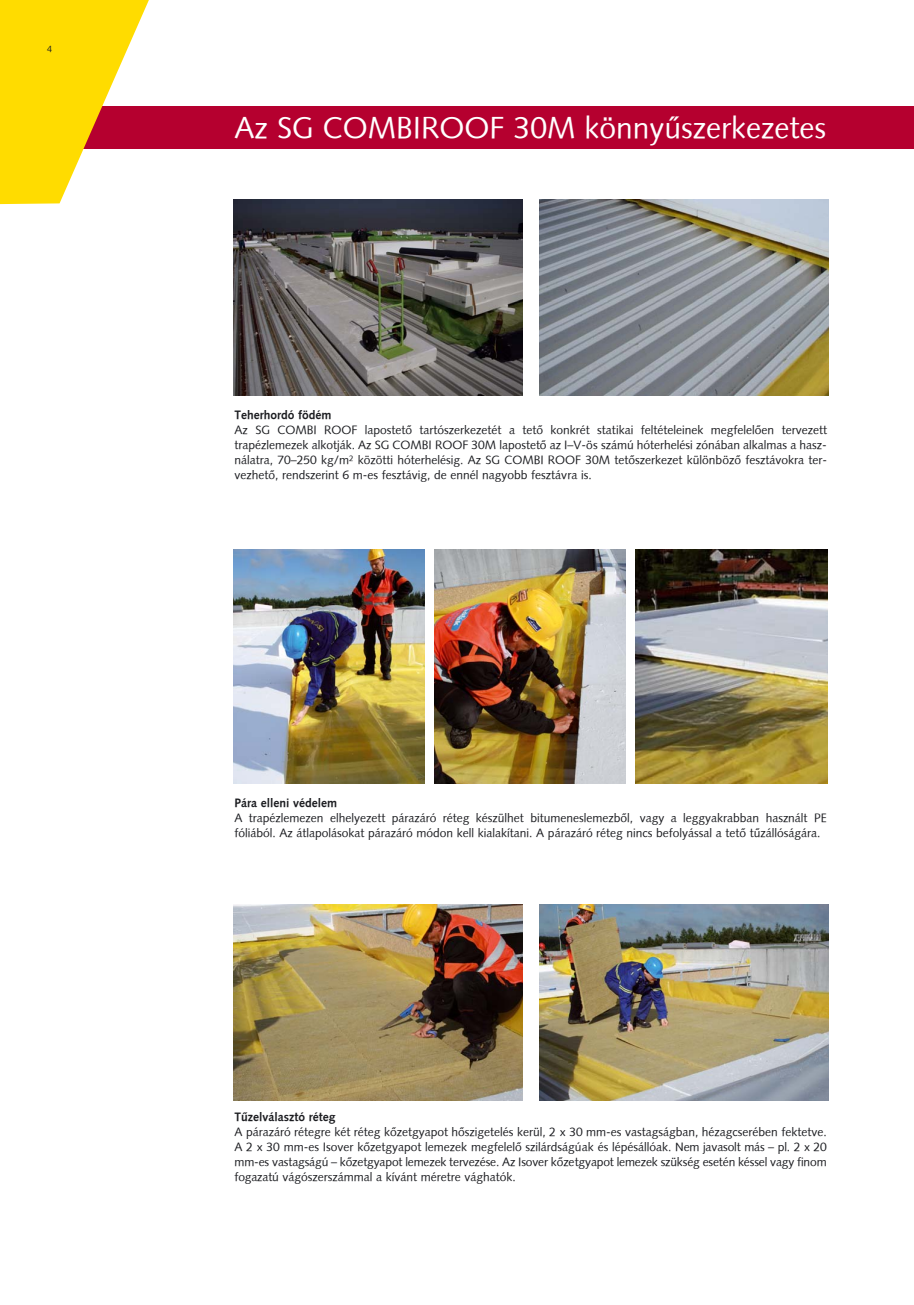
<style>
.page{position:relative;width:914px;height:1305px;background:#fff}
.page>*{position:absolute;margin:0;border:0;box-sizing:border-box;transform-origin:0 0}
.t1{font:30px "Syntax HU Normal";color:#fff}
.t2{font:12px/15px "Syntax HU Normal";color:#1b1c20;text-align:justify}
.t3{font:700 12px "Syntax HU Bold";color:#1b1c20}
.t4{font:9px "Syntax HU Normal";color:#1b1c20}
</style>
<div class="page">
<div style="left:0;top:106px;width:914px;height:43px;background:#b5002f"></div>
<svg style="left:0;top:0;width:149px;height:204px"></svg>
<img style="left:233px;top:200px;width:289px;height:195px">
<img style="left:539px;top:200px;width:289px;height:195px">
<img style="left:233px;top:549px;width:191px;height:234px">
<img style="left:434px;top:549px;width:192px;height:234px">
<img style="left:636px;top:549px;width:191px;height:234px">
<img style="left:233px;top:905px;width:289px;height:195px">
<img style="left:539px;top:905px;width:289px;height:195px">
<p class="t4" style="left:47px;top:46px;width:6px">4</p>
<h1 class="t1" style="left:235px;top:115px;width:593px">Az SG COMBIROOF 30M könnyûszerkezetes</h1>
<p class="t3" style="left:235px;top:410px;width:98px">Teherhordó födém</p>
<p class="t2" style="left:235px;top:423px;width:594px">Az SG COMBI ROOF lapostetõ tartószerkezetét a tetõ konkrét statikai feltételeinek megfelelõen tervezett trapézlemezek alkotják. Az SG COMBI ROOF 30M lapostetõ az I–V-ös számú hóterhelési zónában alkalmas a hasz&shy;nálatra, 70–250 kg/m<sup>2</sup> közötti hóterhelésig. Az SG COMBI ROOF 30M tetõszerkezet különbözõ fesztávokra ter&shy;vezhetõ, rendszerint 6 m-es fesztávig, de ennél nagyobb fesztávra is.</p>
<p class="t3" style="left:234px;top:798px;width:104px">Pára elleni védelem</p>
<p class="t2" style="left:234px;top:811px;width:593px">A trapézlemezen elhelyezett párazáró réteg készülhet bitumeneslemezbõl, vagy a leggyakrabban használt PE fóliából. Az átlapolásokat párazáró módon kell kialakítani. A párazáró réteg nincs befolyással a tetõ tûzállóságára.</p>
<p class="t3" style="left:234px;top:1112px;width:102px">Tûzelválasztó réteg</p>
<p class="t2" style="left:234px;top:1126px;width:593px">A párazáró rétegre két réteg kõzetgyapot hõszigetelés kerül, 2 x 30 mm-es vastagságban, hézagcserében fektetve.<br>A 2 x 30 mm-es Isover kõzetgyapot lemezek megfelelõ szilárdságúak és lépésállóak. Nem javasolt más – pl. 2 x 20 mm-es vastagságú – kõzetgyapot lemezek tervezése. Az Isover kõzetgyapot lemezek szükség esetén késsel vagy finom fogazatú vágószerszámmal a kívánt méretre vághatók.</p>
</div>
